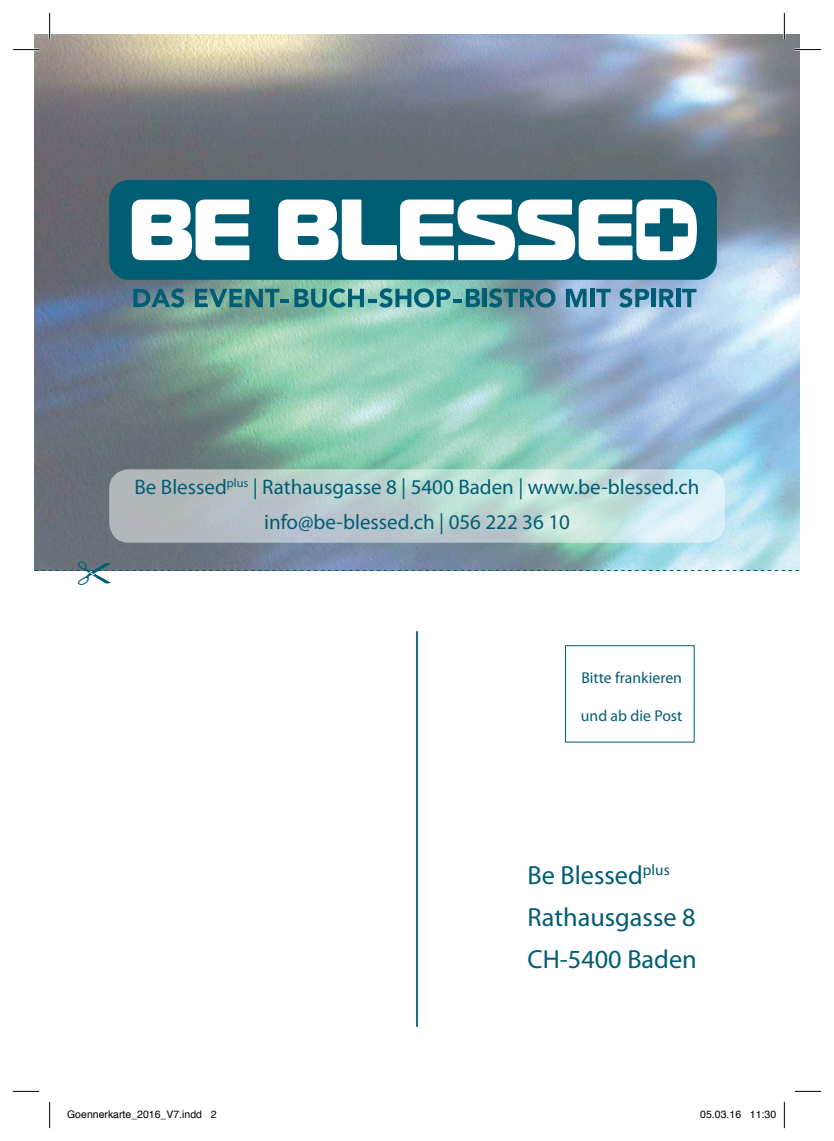
<style>
.page{position:relative;width:834px;height:1141px;background:#fff}
.page>*{position:absolute;margin:0;border:0;box-sizing:border-box;transform-origin:0 0}
.t1{font:26.25px "Myriad Pro";color:#005d73}
.t2{font:21px "Myriad Pro";color:#005d73}
.t3{font:15.75px "Myriad Pro";color:#005d73}
.t4{font:10.5px "Helvetica";color:#000}
</style>
<div class="page">
<img style="left:35px;top:35px;width:764px;height:526px">
<svg style="left:133px;top:288px;width:51px;height:20px"></svg>
<svg style="left:195px;top:288px;width:285px;height:20px;background:#4f9694"></svg>
<hr style="left:482px;top:289px;width:4px;height:18px;background:#005d73">
<svg style="left:489px;top:288px;width:66px;height:20px"></svg>
<svg style="left:565px;top:289px;width:21px;height:18px"></svg>
<hr style="left:590px;top:289px;width:4px;height:18px;background:#005d73">
<svg style="left:596px;top:289px;width:14px;height:18px"></svg>
<svg style="left:619px;top:288px;width:30px;height:20px"></svg>
<hr style="left:651px;top:289px;width:4px;height:18px;background:#005d73">
<svg style="left:659px;top:289px;width:14px;height:18px"></svg>
<hr style="left:676px;top:289px;width:4px;height:18px;background:#005d73">
<svg style="left:682px;top:289px;width:14px;height:18px"></svg>
<div style="left:109px;top:180px;width:607px;height:100px;background:#005d73;border-radius:19px"></div>
<svg style="left:132px;top:200px;width:117px;height:60px"></svg>
<svg style="left:278px;top:200px;width:418px;height:60px"></svg>
<svg style="left:109px;top:469px;width:615px;height:74px;background:#bed1d1"></svg>
<hr style="left:416px;top:631px;width:2px;height:396px;background:#005d73">
<div style="left:565px;top:645px;width:129px;height:97px;border:1px solid #005d73"></div>
<hr style="left:13px;top:49px;width:26px;height:2px;background:#fff">
<hr style="left:794px;top:49px;width:27px;height:2px;background:#fff">
<hr style="left:49px;top:13px;width:2px;height:26px;background:#fff">
<hr style="left:783px;top:13px;width:2px;height:26px;background:#fff">
<svg style="left:13px;top:49px;width:26px;height:1px"></svg>
<svg style="left:794px;top:49px;width:27px;height:1px"></svg>
<svg style="left:13px;top:1091px;width:26px;height:1px"></svg>
<svg style="left:794px;top:1091px;width:27px;height:1px"></svg>
<svg style="left:49px;top:13px;width:1px;height:26px"></svg>
<svg style="left:49px;top:1102px;width:1px;height:26px"></svg>
<svg style="left:783px;top:13px;width:1px;height:26px"></svg>
<svg style="left:783px;top:1102px;width:1px;height:26px"></svg>
<svg style="left:35px;top:561px;width:764px;height:10px;background:#7e98a9"></svg>
<p class="t2" style="left:134px;top:474px;width:566px">Be Blessed<sup>plus</sup> | Rathausgasse 8 | 5400 Baden | www.be-blessed.ch</p>
<p class="t2" style="left:264px;top:509px;width:307px">info@be-blessed.ch | 056 222 36 10</p>
<p class="t3" style="left:581px;top:668px;width:102px">Bitte frankieren</p>
<p class="t3" style="left:581px;top:706px;width:103px">und ab die Post</p>
<p class="t1" style="left:527px;top:859px;width:144px">Be Blessed<sup>plus</sup></p>
<p class="t1" style="left:527px;top:901px;width:170px">Rathausgasse 8</p>
<p class="t1" style="left:527px;top:943px;width:171px">CH-5400 Baden</p>
<p class="t4" style="left:67px;top:1106px;width:151px">Goennerkarte_2016_V7.indd 2</p>
<p class="t4" style="left:700px;top:1106px;width:77px">05.03.16 11:30</p>
</div>
